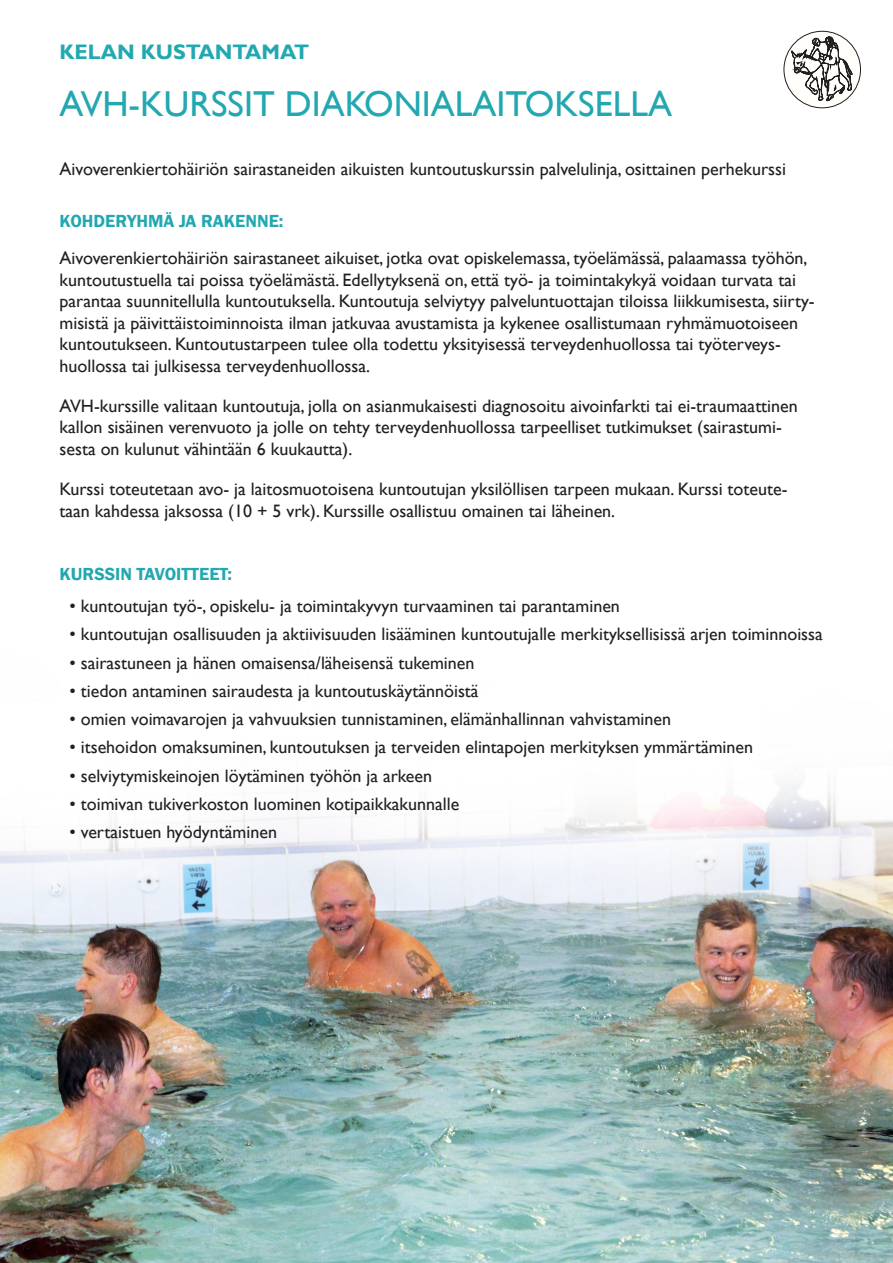
<style>
.page{position:relative;width:893px;height:1263px;background:#fff}
.page>*{position:absolute;margin:0;border:0;box-sizing:border-box;transform-origin:0 0}
.t1{font:36px "Gill Sans";color:#22a8b0}
.t2{font:700 21px "Gill Sans";color:#22a8b0}
.t3{font:18px/21.6px "Gill Sans";color:#231f20}
.t4{font:600 18px "Franklin Gothic";color:#22a8b0}
</style>
<div class="page">
<img style="left:0;top:783px;width:893px;height:480px">
<div style="left:784px;top:31px;width:76px;height:77px;background:#fffefa;border-radius:50%"></div>
<div style="left:784px;top:31px;width:77px;height:77px;border:1px solid #231f20;border-radius:50%"></div>
<svg style="left:791px;top:36px;width:61px;height:65px"></svg>
<p class="t2" style="left:60px;top:39px;width:251px">KELAN KUSTANTAMAT</p>
<h1 class="t1" style="left:60px;top:83px;width:614px">AVH-KURSSIT DIAKONIALAITOKSELLA</h1>
<p class="t3" style="left:60px;top:159px;width:728px">Aivoverenkiertohäiriön sairastaneiden aikuisten kuntoutuskurssin palvelulinja, osittainen perhekurssi</p>
<p class="t4" style="left:60px;top:210px;width:226px">KOHDERYHMÄ JA RAKENNE:</p>
<p class="t3" style="left:60px;top:247px;width:757px">Aivoverenkiertohäiriön sairastaneet aikuiset, jotka ovat opiskelemassa, työelämässä, palaamassa työhön, kuntoutustuella tai poissa työelämästä. Edellytyksenä on, että työ- ja toimintakykyä voidaan turvata tai parantaa suunnitellulla kuntoutuksella. Kuntoutuja selviytyy palveluntuottajan tiloissa liikkumisesta, siirty&shy;misistä ja päivittäistoiminnoista ilman jatkuvaa avustamista ja kykenee osallistumaan ryhmämuotoiseen kuntoutukseen. Kuntoutustarpeen tulee olla todettu yksityisessä terveydenhuollossa tai työterveys&shy;huollossa tai julkisessa terveydenhuollossa.</p>
<p class="t3" style="left:60px;top:395px;width:740px">AVH-kurssille valitaan kuntoutuja, jolla on asianmukaisesti diagnosoitu aivoinfarkti tai ei-traumaattinen kallon sisäinen verenvuoto ja jolle on tehty terveydenhuollossa tarpeelliset tutkimukset (sairastumi&shy;sesta on kulunut vähintään 6 kuukautta).</p>
<p class="t3" style="left:60px;top:479px;width:729px">Kurssi toteutetaan avo- ja laitosmuotoisena kuntoutujan yksilöllisen tarpeen mukaan. Kurssi toteute&shy;taan kahdessa jaksossa (10 + 5 vrk). Kurssille osallistuu omainen tai läheinen.</p>
<p class="t4" style="left:60px;top:563px;width:174px">KURSSIN TAVOITTEET:</p>
<p class="t3" style="left:69px;top:595px;width:552px">• kuntoutujan työ-, opiskelu- ja toimintakyvyn turvaaminen tai parantaminen</p>
<p class="t3" style="left:69px;top:624px;width:755px">• kuntoutujan osallisuuden ja aktiivisuuden lisääminen kuntoutujalle merkityksellisissä arjen toiminnoissa</p>
<p class="t3" style="left:69px;top:652px;width:406px">• sairastuneen ja hänen omaisensa/läheisensä tukeminen</p>
<p class="t3" style="left:69px;top:680px;width:411px">• tiedon antaminen sairaudesta ja kuntoutuskäytännöistä</p>
<p class="t3" style="left:69px;top:708px;width:603px">• omien voimavarojen ja vahvuuksien tunnistaminen, elämänhallinnan vahvistaminen</p>
<p class="t3" style="left:69px;top:737px;width:685px">• itsehoidon omaksuminen, kuntoutuksen ja terveiden elintapojen merkityksen ymmärtäminen</p>
<p class="t3" style="left:69px;top:765px;width:364px">• selviytymiskeinojen löytäminen työhön ja arkeen</p>
<p class="t3" style="left:69px;top:793px;width:391px">• toimivan tukiverkoston luominen kotipaikkakunnalle</p>
<p class="t3" style="left:69px;top:822px;width:209px">• vertaistuen hyödyntäminen</p>
</div>
